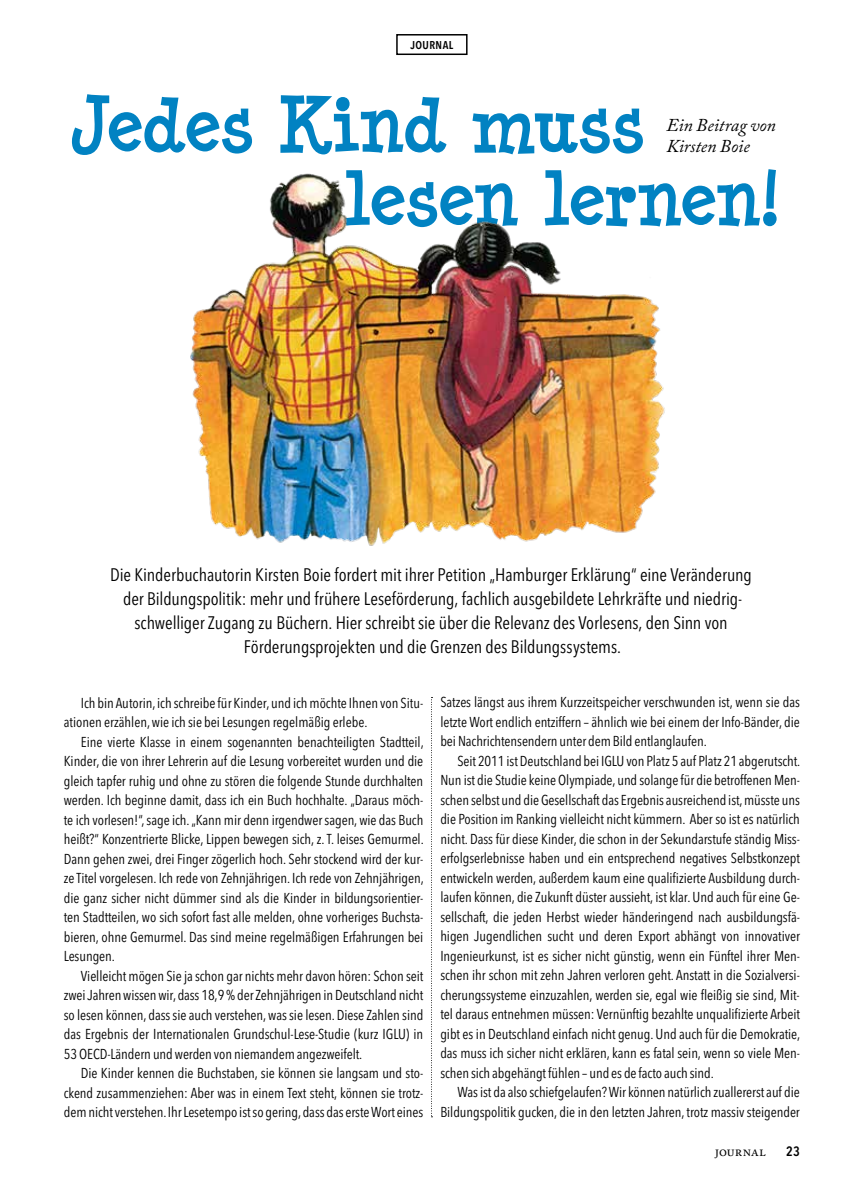
<style>
.page{position:relative;width:851px;height:1191px;background:#fff}
.page>*{position:absolute;margin:0;border:0;box-sizing:border-box;transform-origin:0 0}
.t1{font:700 82.5px/73.5px "Minya Nouvelle";letter-spacing:-.005em;color:#0182c2}
.t2{font:condensed 18px/24px "Avenir Next LT Pro";letter-spacing:-.005em;color:#000;text-align:center}
.t3{font:italic 18px/21px "Adobe Caslon Pro";color:#000}
.t4{font:condensed 14.25px/19.5px "Avenir Next LT Pro";letter-spacing:-.005em;color:#000;text-align:justify}
.t5{font:14.25px "Adobe Caslon Pro";letter-spacing:.005em;color:#000}
.t6{font:600 condensed 13.5px "Avenir Next LT Pro";color:#000}
.t7{font:600 condensed 11.25px "Avenir Next LT Pro";letter-spacing:.04em;color:#000}
</style>
<div class="page">
<svg style="left:431px;top:697px;width:1px;height:420px"></svg>
<img style="left:190px;top:173px;width:475px;height:373px">
<div style="left:396px;top:34px;width:71px;height:21px;border:2px solid #000"></div>
<p class="t7" style="left:410px;top:38px;width:44px">JOURNAL</p>
<h1 class="t1" style="left:343px;top:84px;width:438px;text-indent:-273px">Jedes Kind muss lesen lernen!</h1>
<p class="t3" style="left:666px;top:114px;width:111px">Ein Beitrag von<br>Kirsten Boie</p>
<p class="t2" style="left:110px;top:562px;width:643px">Die Kinderbuchautorin Kirsten Boie fordert mit ihrer Petition „Hamburger Erklärung“ eine Veränderung der Bildungspolitik: mehr und frühere Leseförderung, fachlich ausgebildete Lehrkräfte und niedrig&shy;schwelliger Zugang zu Büchern. Hier schreibt sie über die Relevanz des Vorlesens, den Sinn von Förderungsprojekten und die Grenzen des Bildungssystems.</p>
<p class="t4" style="left:64px;top:692px;width:361px;text-indent:17px">Ich bin Autorin, ich schreibe für Kinder, und ich möchte Ihnen von Situ&shy;ationen erzählen, wie ich sie bei Lesungen regelmäßig erlebe.</p>
<p class="t4" style="left:64px;top:731px;width:361px;text-indent:17px">Eine vierte Klasse in einem sogenannten benachteiligten Stadtteil, Kinder, die von ihrer Lehrerin auf die Lesung vorbereitet wurden und die gleich tapfer ruhig und ohne zu stören die folgende Stunde durchhalten werden. Ich beginne damit, dass ich ein Buch hochhalte. „Daraus möch&shy;te ich vorlesen!“, sage ich. „Kann mir denn irgendwer sagen, wie das Buch heißt?“ Konzentrierte Blicke, Lippen bewegen sich, z. T. leises Gemurmel.<br>Dann gehen zwei, drei Finger zögerlich hoch. Sehr stockend wird der kur&shy;ze Titel vorgelesen. Ich rede von Zehnjährigen. Ich rede von Zehnjährigen, die ganz sicher nicht dümmer sind als die Kinder in bildungsorientier&shy;ten Stadtteilen, wo sich sofort fast alle melden, ohne vorheriges Buchsta&shy;bieren, ohne Gemurmel. Das sind meine regelmäßigen Erfahrungen bei Lesungen.</p>
<p class="t4" style="left:64px;top:965px;width:361px;text-indent:17px">Vielleicht mögen Sie ja schon gar nichts mehr davon hören: Schon seit zwei Jahren wissen wir, dass 18,9 % der Zehnjährigen in Deutschland nicht so lesen können, dass sie auch verstehen, was sie lesen. Diese Zahlen sind das Ergebnis der Internationalen Grundschul-Lese-Studie (kurz IGLU) in 53 OECD-Ländern und werden von niemandem angezweifelt.</p>
<p class="t4" style="left:64px;top:1063px;width:361px;text-indent:17px">Die Kinder kennen die Buchstaben, sie können sie langsam und sto&shy;ckend zusammenziehen: Aber was in einem Text steht, können sie trotz&shy;dem nicht verstehen. Ihr Lesetempo ist so gering, dass das erste Wort eines</p>
<p class="t4" style="left:440px;top:692px;width:361px">Satzes längst aus ihrem Kurzzeitspeicher verschwunden ist, wenn sie das letzte Wort endlich entziffern – ähnlich wie bei einem der Info-Bänder, die bei Nachrichtensendern unter dem Bild entlanglaufen.</p>
<p class="t4" style="left:440px;top:751px;width:361px;text-indent:17px">Seit 2011 ist Deutschland bei IGLU von Platz 5 auf Platz 21 abgerutscht.<br>Nun ist die Studie keine Olympiade, und solange für die betroffenen Men&shy;schen selbst und die Gesellschaft das Ergebnis ausreichend ist, müsste uns die Position im Ranking vielleicht nicht kümmern. Aber so ist es natürlich nicht. Dass für diese Kinder, die schon in der Sekundarstufe ständig Miss&shy;erfolgserlebnisse haben und ein entsprechend negatives Selbstkonzept entwickeln werden, außerdem kaum eine qualifizierte Ausbildung durch&shy;laufen können, die Zukunft düster aussieht, ist klar. Und auch für eine Ge&shy;sellschaft, die jeden Herbst wieder händeringend nach ausbildungsfä&shy;higen Jugendlichen sucht und deren Export abhängt von innovativer Ingenieurkunst, ist es sicher nicht günstig, wenn ein Fünftel ihrer Men&shy;schen ihr schon mit zehn Jahren verloren geht. Anstatt in die Sozialversi&shy;cherungssysteme einzuzahlen, werden sie, egal wie fleißig sie sind, Mit&shy;tel daraus entnehmen müssen: Vernünftig bezahlte unqualifizierte Arbeit gibt es in Deutschland einfach nicht genug. Und auch für die Demokratie, das muss ich sicher nicht erklären, kann es fatal sein, wenn so viele Men&shy;schen sich abgehängt fühlen – und es de facto auch sind.</p>
<p class="t4" style="left:440px;top:1082px;width:361px;text-align:right">Was ist da also schiefgelaufen? Wir können natürlich zuallererst auf die<br>Bildungspolitik gucken, die in den letzten Jahren, trotz massiv steigender</p>
<p class="t5" style="left:715px;top:1143px;width:52px">JOURNAL</p>
<p class="t6" style="left:786px;top:1143px;width:15px">23</p>
</div>
